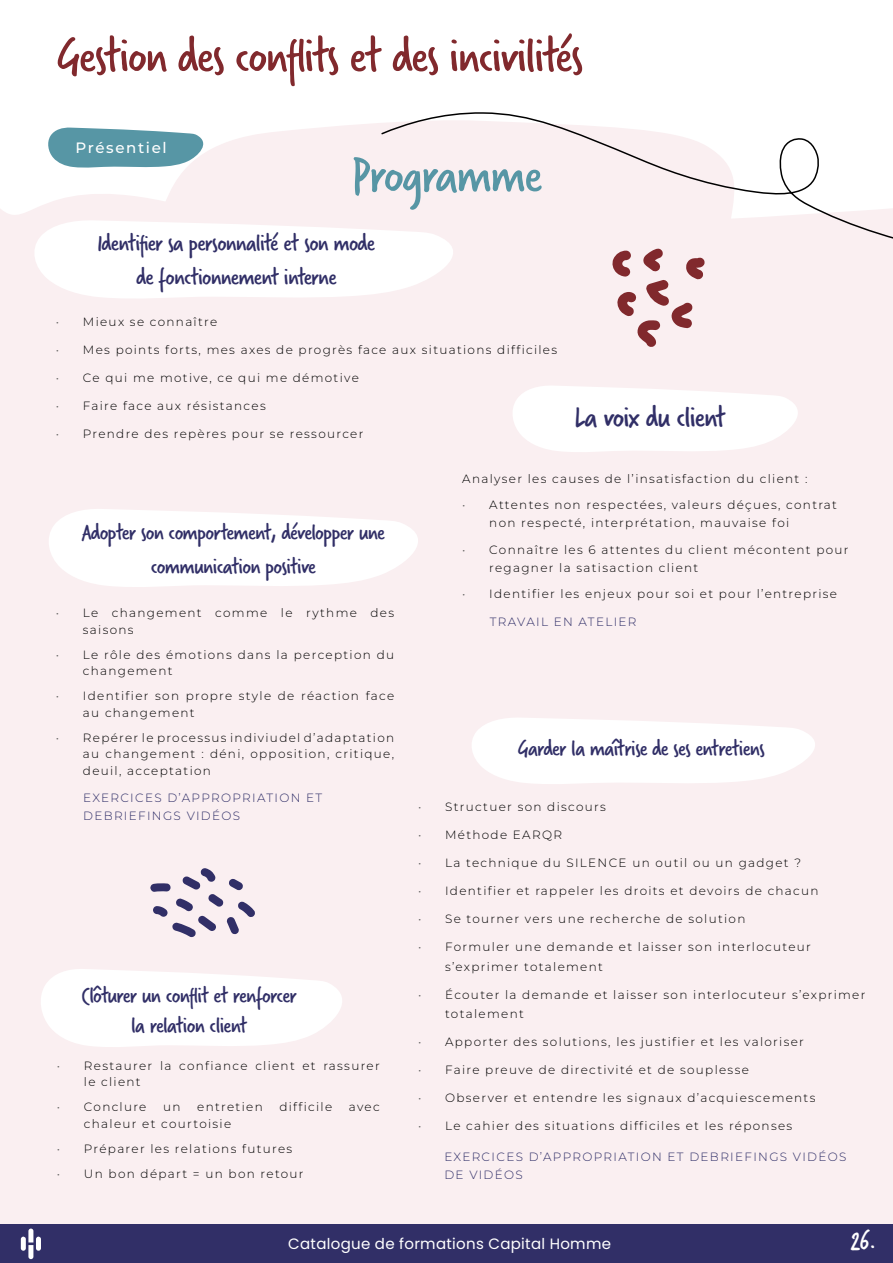
<style>
.page{position:relative;width:893px;height:1263px;background:#faeff1}
.page>*{position:absolute;margin:0;border:0;box-sizing:border-box;transform-origin:0 0}
.t1{font:55.5px "Verveine";letter-spacing:-.03em;color:#5796a5}
.t2{font:52.5px "Verveine";letter-spacing:-.03em;color:#81292d}
.t3{font:31.5px "Verveine";letter-spacing:-.03em;color:#312f67}
.t4{font:28.5px "Verveine";color:#fff}
.t5{font:25.5px/34.5px "Verveine";letter-spacing:-.03em;color:#312f67;text-align:center}
.t6{font:24px/30px "Verveine";letter-spacing:-.03em;color:#312f67;text-align:center}
.t7{font:15px "Poppins";letter-spacing:.02em;color:#fff}
.t8{font:100 15px "Montserrat";letter-spacing:.11em;color:#fff}
.t9{font:100 12px/16.5px "Montserrat";letter-spacing:.11em;color:#000}
.t10{font:100 12px/18px "Montserrat";letter-spacing:.11em;color:#302f68}
.s1{color:#646363}
</style>
<div class="page">
<div style="left:0;top:0;width:893px;height:215px;background:#fff"></div>
<svg style="left:140px;top:118px;width:240px;height:97px"></svg>
<div style="left:0;top:1225px;width:893px;height:38px;background:#312f67"></div>
<svg style="left:46px;top:127px;width:166px;height:42px"></svg>
<svg style="left:150px;top:868px;width:105px;height:70px"></svg>
<svg style="left:613px;top:268px;width:90px;height:79px"></svg>
<svg style="left:21px;top:1228px;width:20px;height:31px"></svg>
<svg style="left:35px;top:221px;width:408px;height:77px"></svg>
<svg style="left:472px;top:718px;width:343px;height:66px"></svg>
<svg style="left:41px;top:969px;width:301px;height:78px"></svg>
<svg style="left:49px;top:509px;width:369px;height:78px"></svg>
<svg style="left:513px;top:386px;width:285px;height:66px"></svg>
<svg style="left:380px;top:112px;width:513px;height:156px"></svg>
<h2 class="t2" style="left:57px;top:20px;width:528px">Gestion des conflits et des incivilités</h2>
<p class="t8" style="left:76px;top:137px;width:93px">Présentiel</p>
<h1 class="t1" style="left:351px;top:137px;width:193px">Programme</h1>
<h3 class="t5" style="left:98px;top:226px;width:279px">Identifier sa personnalité et son mode de fonctionnement interne</h3>
<p class="t9" style="left:56px;top:313px;width:163px"><span class="s1">•</span> Mieux se connaître</p>
<p class="t9" style="left:56px;top:341px;width:503px"><span class="s1">•</span> Mes points forts, mes axes de progrès face aux situations difficiles</p>
<p class="t9" style="left:56px;top:369px;width:304px"><span class="s1">•</span> Ce qui me motive, ce qui me démotive</p>
<p class="t9" style="left:56px;top:397px;width:211px"><span class="s1">•</span> Faire face aux résistances</p>
<p class="t9" style="left:56px;top:425px;width:309px"><span class="s1">•</span> Prendre des repères pour se ressourcer</p>
<p class="t9" style="left:462px;top:470px;width:347px">Analyser les causes de l’insatisfaction du client :</p>
<p class="t9" style="left:489px;top:496px;width:349px;line-height:18px;text-indent:-27px"><span class="s1">•</span> Attentes non respectées, valeurs déçues, contrat non respecté, interprétation, mauvaise foi</p>
<p class="t9" style="left:489px;top:540px;width:361px;line-height:18px;text-indent:-27px"><span class="s1">•</span> Connaître les 6 attentes du client mécontent pour regagner la satisaction client</p>
<p class="t9" style="left:462px;top:585px;width:376px"><span class="s1">•</span> Identifier les enjeux pour soi et pour l’entreprise</p>
<p class="t9" style="left:83px;top:604px;width:313px;text-indent:-27px"><span class="s1">•</span> Le changement comme le rythme des saisons</p>
<p class="t9" style="left:83px;top:646px;width:313px;text-indent:-27px"><span class="s1">•</span> Le rôle des émotions dans la perception du changement</p>
<p class="t9" style="left:83px;top:687px;width:313px;text-indent:-27px"><span class="s1">•</span> Identifier son propre style de réaction face au changement</p>
<p class="t9" style="left:83px;top:729px;width:313px;text-align:justify;text-indent:-27px"><span class="s1">•</span> Repérer le processus indiviudel d’adaptation au changement : déni, opposition, critique, deuil, acceptation</p>
<p class="t9" style="left:418px;top:798px;width:189px"><span class="s1">•</span> Structuer son discours</p>
<p class="t9" style="left:418px;top:826px;width:145px"><span class="s1">•</span> Méthode EARQR</p>
<p class="t9" style="left:418px;top:854px;width:385px"><span class="s1">•</span> La technique du SILENCE un outil ou un gadget ?</p>
<p class="t9" style="left:418px;top:882px;width:402px"><span class="s1">•</span> Identifier et rappeler les droits et devoirs de chacun</p>
<p class="t9" style="left:418px;top:910px;width:329px"><span class="s1">•</span> Se tourner vers une recherche de solution</p>
<p class="t9" style="left:445px;top:937px;width:367px;line-height:19.5px;text-indent:-27px"><span class="s1">•</span> Formuler une demande et laisser son interlocuteur s’exprimer totalement</p>
<p class="t9" style="left:445px;top:984px;width:422px;line-height:19.5px;text-indent:-27px"><span class="s1">•</span> Écouter la demande et laisser son interlocuteur s’exprimer totalement</p>
<p class="t9" style="left:418px;top:1033px;width:387px"><span class="s1">•</span> Apporter des solutions, les justifier et les valoriser</p>
<p class="t9" style="left:418px;top:1061px;width:332px"><span class="s1">•</span> Faire preuve de directivité et de souplesse</p>
<p class="t9" style="left:418px;top:1089px;width:399px"><span class="s1">•</span> Observer et entendre les signaux d’acquiescements</p>
<p class="t9" style="left:418px;top:1117px;width:376px"><span class="s1">•</span> Le cahier des situations difficiles et les réponses</p>
<h3 class="t3" style="left:574px;top:396px;width:153px">La voix du client</h3>
<h3 class="t6" style="left:82px;top:515px;width:305px;line-height:34.5px">Adopter son comportement, développer une communication positive</h3>
<p class="t10" style="left:490px;top:612px;width:148px">TRAVAIL EN ATELIER</p>
<h3 class="t6" style="left:518px;top:733px;width:248px">Garder la maîtrise de ses entretiens</h3>
<p class="t10" style="left:83px;top:788px;width:241px">EXERCICES D’APPROPRIATION ET<br>DEBRIEFINGS VIDÉOS</p>
<h3 class="t6" style="left:82px;top:980px;width:217px">Clôturer un conflit et renforcer la relation client</h3>
<p class="t9" style="left:84px;top:1057px;width:297px;text-indent:-27px"><span class="s1">•</span> Restaurer la confiance client et rassurer le client</p>
<p class="t9" style="left:57px;top:1098px;width:91px"><span class="s1">•</span> Conclure</p>
<p class="t9" style="left:163px;top:1098px;width:19px">un</p>
<p class="t9" style="left:197px;top:1098px;width:67px">entretien</p>
<p class="t9" style="left:279px;top:1098px;width:54px">difficile</p>
<p class="t9" style="left:349px;top:1098px;width:32px">avec</p>
<p class="t9" style="left:84px;top:1115px;width:149px">chaleur et courtoisie</p>
<p class="t9" style="left:57px;top:1140px;width:237px"><span class="s1">•</span> Préparer les relations futures</p>
<p class="t9" style="left:57px;top:1165px;width:248px"><span class="s1">•</span> Un bon départ = un bon retour</p>
<p class="t10" style="left:444px;top:1148px;width:404px;line-height:17.5px">EXERCICES D’APPROPRIATION ET DEBRIEFINGS VIDÉOS<br>DE VIDÉOS</p>
<p class="t7" style="left:288px;top:1235px;width:324px">Catalogue de formations Capital Homme</p>
<h3 class="t4" style="left:851px;top:1221px;width:27px">26.</h3>
</div>
